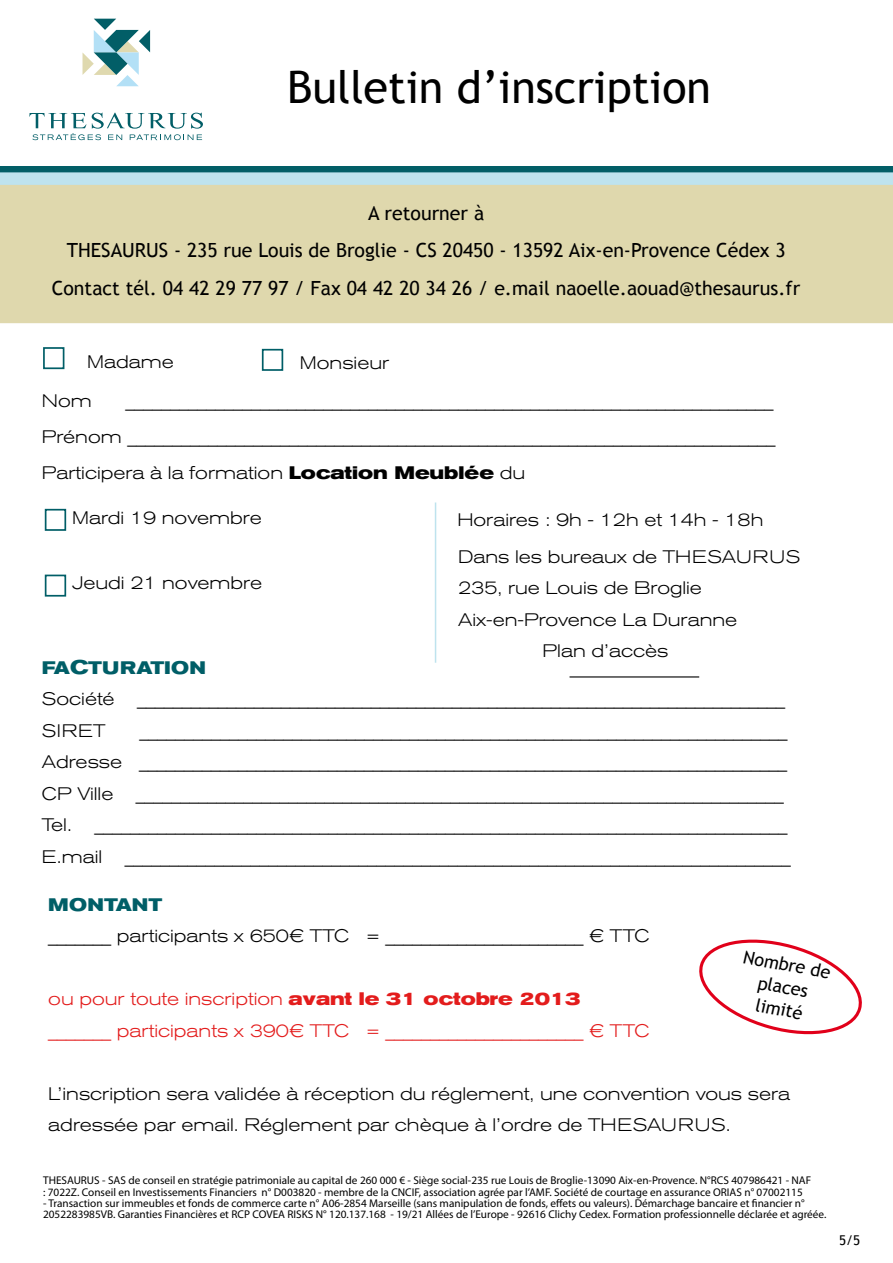
<style>
.page{position:relative;width:893px;height:1263px;background:#fff}
.page>*{position:absolute;margin:0;border:0;box-sizing:border-box;transform-origin:0 0}
.t1{font:45px "Trebuchet MS";color:#000}
.t2{font:19.5px/37.5px "Trebuchet MS";color:#000;text-align:center}
.t3{font:300 expanded 18px/31.5px "Akzidenz Grotesk BE";color:#000}
.t4{font:300 expanded 18px/31.5px "Akzidenz Grotesk BE";color:#e31c1c}
.t5{font:700 expanded 18px/31.5px "Akzidenz Grotesk BE";color:#005e67}
.t6{font:18px/22.5px "Trebuchet MS";color:#000;text-align:center}
.t7{font:13.5px "Trebuchet MS";color:#000}
.t8{font:11.25px/11.2px "Myriad Pro";color:#000}
.s1{font-weight:700}
.s2{font-size:19.5px}
.s3{font-weight:300;color:#000}
</style>
<div class="page">
<svg style="left:0;top:19px;width:893px;height:166px"></svg>
<div style="left:0;top:185px;width:893px;height:138px;background:#dfd8ad"></div>
<div style="left:43px;top:347px;width:21px;height:22px;border:2px solid #005e67"></div>
<div style="left:262px;top:349px;width:21px;height:22px;border:2px solid #005e67"></div>
<div style="left:45px;top:509px;width:21px;height:22px;border:2px solid #005e67"></div>
<div style="left:45px;top:575px;width:21px;height:22px;border:2px solid #005e67"></div>
<hr style="left:435px;top:502px;width:1px;height:161px;background:#bee3ee">
<svg style="left:699px;top:939px;width:163px;height:96px"></svg>
<hr style="left:569px;top:676px;width:130px;height:1px;background:#000">
<h1 class="t1" style="left:287px;top:60px;width:426px">Bulletin d’inscription</h1>
<p class="t2" style="left:52px;top:194px;width:750px">A retourner à<br>THESAURUS - 235 rue Louis de Broglie - CS 20450 - 13592 Aix-en-Provence Cédex 3<br>Contact tél. 04 42 29 77 97 / Fax 04 42 20 34 26 / e.mail naoelle.aouad@thesaurus.fr</p>
<p class="t3" style="left:42px;top:343px;width:133px;line-height:38.7px;text-indent:45px">Madame<br>Nom</p>
<p class="t3" style="left:42px;top:383px;width:735px;line-height:36px;text-align:justify;text-indent:84px">________________________________________________________________________ Prénom ________________________________________________________________________ Participera à la formation <span class="s1">Location Meublée</span> du</p>
<p class="t3" style="left:300px;top:348px;width:91px">Monsieur</p>
<p class="t3" style="left:72px;top:502px;width:191px">Mardi 19 novembre</p>
<p class="t3" style="left:457px;top:504px;width:308px">Horaires : 9h - 12h et 14h - 18h</p>
<p class="t3" style="left:458px;top:541px;width:344px">Dans les bureaux de THESAURUS</p>
<p class="t3" style="left:458px;top:572px;width:245px">235, rue Louis de Broglie</p>
<p class="t3" style="left:458px;top:604px;width:281px">Aix-en-Provence La Duranne</p>
<p class="t3" style="left:543px;top:635px;width:127px">Plan d’accès</p>
<p class="t3" style="left:72px;top:567px;width:191px">Jeudi 21 novembre</p>
<p class="t5" style="left:42px;top:652px;width:166px">FA<span class="s2">C</span>TURATION<br><span class="s3">Société</span></p>
<p class="t3" style="left:137px;top:683px;width:649px">________________________________________________________________________</p>
<p class="t3" style="left:42px;top:715px;width:65px">SIRET</p>
<p class="t3" style="left:42px;top:715px;width:747px;text-align:justify;text-indent:98px">________________________________________________________________________ Adresse ________________________________________________________________________ CP Ville</p>
<p class="t3" style="left:136px;top:778px;width:649px">________________________________________________________________________</p>
<p class="t3" style="left:42px;top:809px;width:32px">Tel.</p>
<p class="t3" style="left:42px;top:809px;width:747px;text-indent:53px">_____________________________________________________________________________<br>E.mail</p>
<p class="t3" style="left:125px;top:841px;width:667px">__________________________________________________________________________</p>
<p class="t5" style="left:48px;top:889px;width:116px">MONTANT</p>
<p class="t3" style="left:48px;top:920px;width:602px">_______ participants x 650€ TTC = ______________________ € TTC</p>
<p class="t4" style="left:48px;top:983px;width:602px">ou pour toute inscription <span class="s1">avant le 31 octobre 2013<br></span>_______ participants x 390€ TTC = ______________________ € TTC</p>
<p class="t6" style="left:745px;top:946px;width:90px;rotate:10deg">Nombre de places limité</p>
<p class="t3" style="left:48px;top:1078px;width:743px">L’inscription sera validée à réception du réglement, une convention vous sera adressée par email. Réglement par chèque à l’ordre de THESAURUS.</p>
<p class="t8" style="left:43px;top:1175px;width:770px">THESAURUS - SAS de conseil en stratégie patrimoniale au capital de 260 000 € - Siège social-235 rue Louis de Broglie-13090 Aix-en-Provence. N°RCS 407986421 - NAF : 7022Z. Conseil en Investissements Financiers n° D003820 - membre de la CNCIF, association agrée par l’AMF. Société de courtage en assurance ORIAS n° 07002115</p>
<p class="t8" style="left:43px;top:1197px;width:785px">- Transaction sur immeubles et fonds de commerce carte n° A06-2854 Marseille (sans manipulation de fonds, effets ou valeurs). Démarchage bancaire et financier n°<br>2052283985VB. Garanties Financières et RCP COVEA RISKS N° 120.137.168 - 19/21 Allées de l’Europe - 92616 Clichy Cedex. Formation professionnelle déclarée et agréée.</p>
<p class="t7" style="left:839px;top:1232px;width:23px">5/5</p>
</div>
